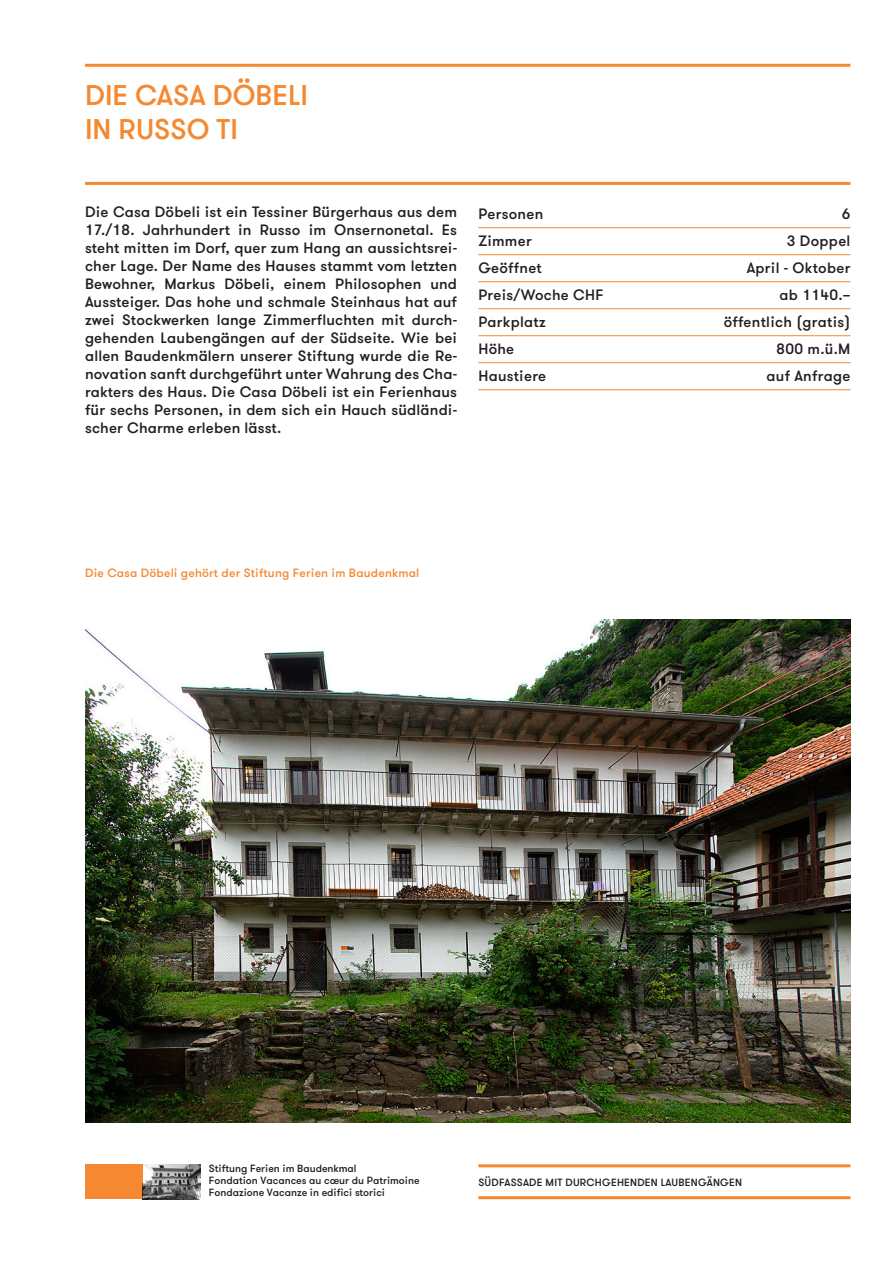
<style>
.page{position:relative;width:893px;height:1263px;background:#fff}
.page>*{position:absolute;margin:0;border:0;box-sizing:border-box;transform-origin:0 0}
.Standard_blau{font:500 28.5px "GT Walsheim";color:#f58932}
.t1{font:500 15px/18px "GT Walsheim";letter-spacing:.02em;color:#231f20;text-align:justify}
.t2{font:500 12px "GT Walsheim";letter-spacing:.015em;color:#f58932}
.t3{font:500 10.5px "GT Walsheim";color:#231f20}
.t4{font:500 10.5px "GT Walsheim";letter-spacing:.02em;color:#231f20}
</style>
<div class="page">
<hr style="left:478px;top:1164px;width:372px;height:3px;background:#f58932">
<hr style="left:478px;top:227px;width:372px;height:1px;background:#f58932">
<hr style="left:478px;top:254px;width:372px;height:1px;background:#f58932">
<hr style="left:478px;top:281px;width:372px;height:1px;background:#f58932">
<hr style="left:478px;top:308px;width:372px;height:1px;background:#f58932">
<hr style="left:478px;top:335px;width:372px;height:1px;background:#f58932">
<hr style="left:478px;top:362px;width:372px;height:1px;background:#f58932">
<hr style="left:478px;top:389px;width:372px;height:1px;background:#f58932">
<img style="left:85px;top:620px;width:765px;height:503px">
<div style="left:85px;top:1164px;width:58px;height:35px;background:#f58932"></div>
<img style="left:143px;top:1164px;width:58px;height:35px">
<hr style="left:85px;top:64px;width:765px;height:3px;background:#f58932">
<hr style="left:85px;top:182px;width:765px;height:3px;background:#f58932">
<hr style="left:478px;top:1196px;width:372px;height:3px;background:#f58932">
<p class="Standard_blau" style="left:85px;top:77px;width:224px">DIE CASA DÖBELI</p>
<p class="Standard_blau" style="left:85px;top:111px;width:154px">IN RUSSO TI</p>
<p class="t1" style="left:85px;top:203px;width:374px">Die Casa Döbeli ist ein Tessiner Bürgerhaus aus dem 17./18. Jahrhundert in Russo im Onsernonetal. Es steht mitten im Dorf, quer zum Hang an aussichtsrei&shy;cher Lage. Der Name des Hauses stammt vom letzten Bewohner, Markus Döbeli, einem Philosophen und Aussteiger. Das hohe und schmale Steinhaus hat auf zwei Stockwerken lange Zimmerfluchten mit durch&shy;gehenden Laubengängen auf der Südseite. Wie bei allen Baudenkmälern unserer Stiftung wurde die Re&shy;novation sanft durchgeführt unter Wahrung des Cha&shy;rakters des Haus. Die Casa Döbeli ist ein Ferienhaus für sechs Personen, in dem sich ein Hauch südländi&shy;scher Charme erleben lässt.</p>
<p class="t1" style="left:478px;top:204px;width:66px">Personen</p>
<p class="t1" style="left:842px;top:204px;width:10px">6</p>
<p class="t1" style="left:478px;top:231px;width:55px">Zimmer</p>
<p class="t1" style="left:787px;top:231px;width:65px">3 Doppel</p>
<p class="t1" style="left:478px;top:258px;width:65px">Geöffnet</p>
<p class="t1" style="left:747px;top:258px;width:105px">April - Oktober</p>
<p class="t1" style="left:478px;top:285px;width:127px">Preis/Woche CHF</p>
<p class="t1" style="left:780px;top:285px;width:72px">ab 1140.–</p>
<p class="t1" style="left:478px;top:312px;width:69px">Parkplatz</p>
<p class="t1" style="left:724px;top:312px;width:128px">öffentlich (gratis)</p>
<p class="t1" style="left:478px;top:339px;width:37px">Höhe</p>
<p class="t1" style="left:776px;top:339px;width:75px">800 m.ü.M</p>
<p class="t1" style="left:478px;top:366px;width:69px">Haustiere</p>
<p class="t1" style="left:766px;top:366px;width:85px">auf Anfrage</p>
<p class="t2" style="left:85px;top:566px;width:336px">Die Casa Döbeli gehört der Stiftung Ferien im Baudenkmal</p>
<p class="t3" style="left:209px;top:1162px;width:149px">Stiftung Ferien im Baudenkmal</p>
<p class="t3" style="left:209px;top:1174px;width:212px">Fondation Vacances au cœur du Patrimoine</p>
<p class="t3" style="left:209px;top:1186px;width:178px">Fondazione Vacanze in edifici storici</p>
<p class="t4" style="left:478px;top:1175px;width:265px">SÜDFASSADE MIT DURCHGEHENDEN LAUBENGÄNGEN</p>
</div>
